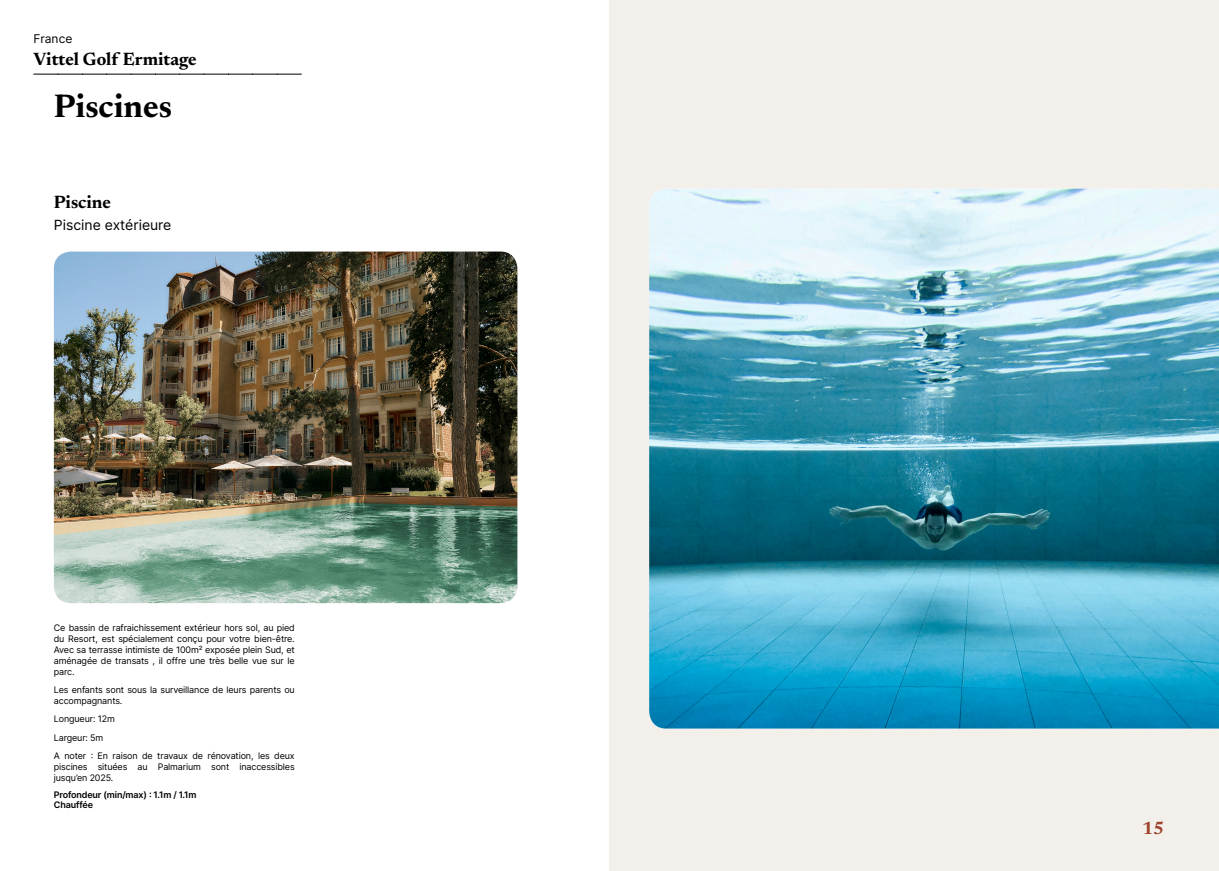
<style>
.page{position:relative;width:1219px;height:871px;background:#fff}
.page>*{position:absolute;margin:0;border:0;box-sizing:border-box;transform-origin:0 0}
.t1{font:700 33px "Newsreader 24 pt";color:#000}
.t2{font:700 18px "Newsreader 24 pt";color:#000}
.t3{font:700 18px "Newsreader 24 pt";color:#9d432c}
.t4{font:14px "Inter";color:#000}
.t5{font:12px "Inter";color:#000}
.t6{font:9px/11px "Inter";letter-spacing:-.015em;color:#000}
.t7{font:600 9px/10px "Inter";letter-spacing:-.015em;color:#000}
</style>
<div class="page">
<div style="left:609px;top:0;width:610px;height:870px;background:#f3f0ec"></div>
<img style="left:649px;top:189px;width:570px;height:539px">
<img style="left:54px;top:251px;width:463px;height:352px">
<svg style="left:34px;top:74px;width:267px;height:1px"></svg>
<h3 class="t5" style="left:33px;top:30px;width:40px">France</h3>
<h2 class="t2" style="left:33px;top:46px;width:165px">Vittel Golf Ermitage</h2>
<h1 class="t1" style="left:54px;top:83px;width:120px">Piscines</h1>
<h2 class="t2" style="left:54px;top:189px;width:59px">Piscine</h2>
<h3 class="t4" style="left:54px;top:215px;width:119px">Piscine extérieure</h3>
<p class="t6" style="left:54px;top:622px;width:242px;text-align:justify">Ce bassin de rafraichissement extérieur hors sol, au pied du Resort, est spécialement conçu pour votre bien-être.<br>Avec sa terrasse intimiste de 100m² exposée plein Sud, et aménagée de transats , il offre une très belle vue sur le parc.</p>
<p class="t6" style="left:54px;top:684px;width:242px">Les enfants sont sous la surveillance de leurs parents ou accompagnants.</p>
<p class="t6" style="left:54px;top:709px;width:242px;line-height:18.1px">Longueur: 12m<br>Largeur: 5m<br>A noter : En raison de travaux de rénovation, les deux</p>
<p class="t6" style="left:54px;top:760px;width:242px">piscines situées au Palmarium sont inaccessibles jusqu’en 2025.</p>
<p class="t7" style="left:54px;top:789px;width:144px">Profondeur (min/max) : 1.1m / 1.1m<br>Chauffée</p>
<h2 class="t3" style="left:1142px;top:814px;width:24px">15</h2>
</div>
